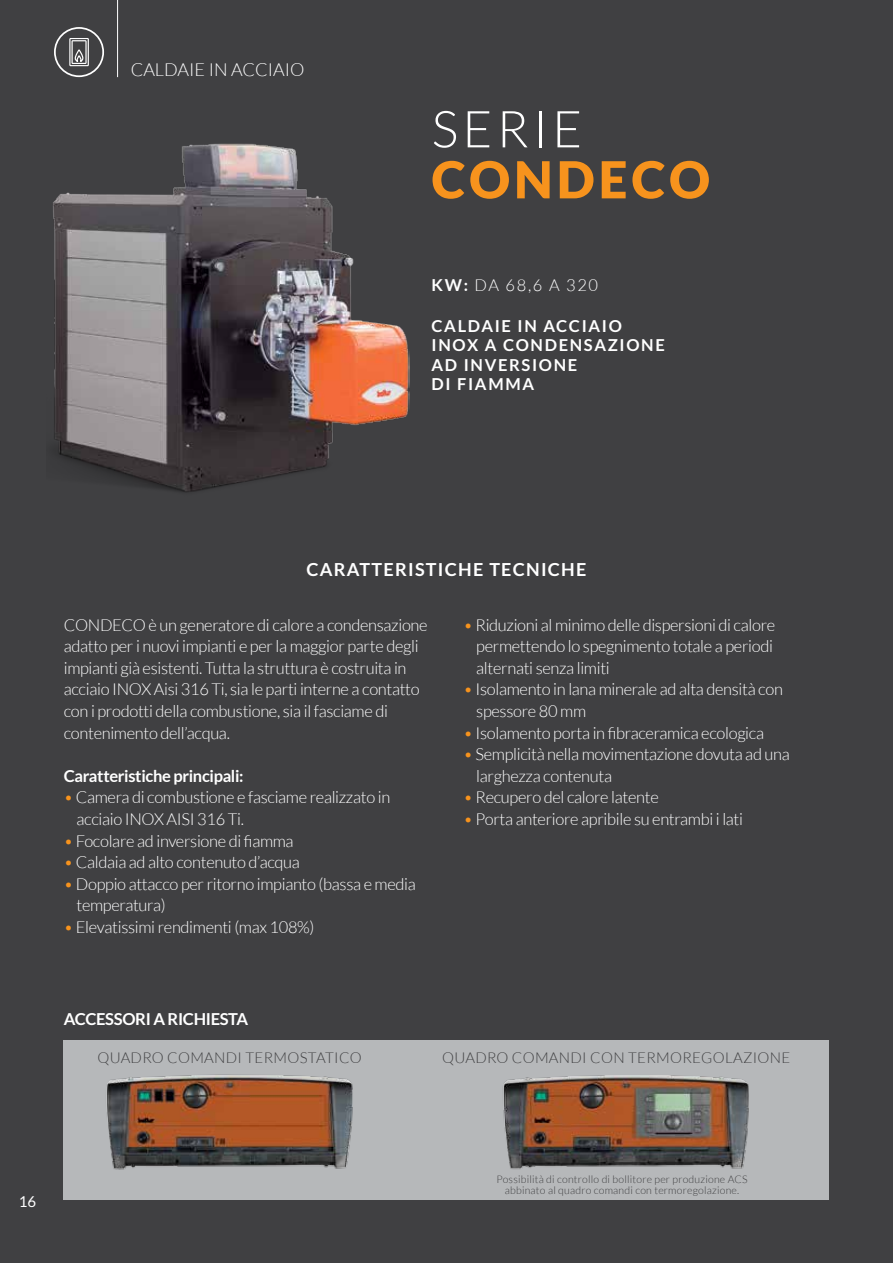
<style>
.page{position:relative;width:893px;height:1263px;background:#404042}
.page>*{position:absolute;margin:0;border:0;box-sizing:border-box;transform-origin:0 0}
.t1{font:900 51px "Lato";letter-spacing:.08em;color:#f7931d}
.t2{font:300 51px "Lato";letter-spacing:.08em;color:#fff}
.t3{font:700 18px "Lato";letter-spacing:.07em;color:#fff}
.t4{font:300 18px "Lato";color:#fff}
.t5{font:300 16.5px/21.6px "Lato";letter-spacing:-.02em;color:#fff}
.t6{font:700 16.5px/19.5px "Lato";letter-spacing:.085em;color:#fff}
.t7{font:700 16.5px "Lato";letter-spacing:-.02em;color:#fff}
.t8{font:300 15px "Lato";letter-spacing:.02em;color:#404042}
.t9{font:15px "Lato";color:#fff}
.t10{font:300 10.5px/10.5px "Lato";letter-spacing:.02em;color:#404042;text-align:center}
.s1{font-weight:700}
.s2{color:#f7931d}
</style>
<div class="page">
<img style="left:53px;top:143px;width:356px;height:350px">
<hr style="left:117px;top:0;width:1px;height:77px;background:#fff">
<svg style="left:54px;top:27px;width:50px;height:50px"></svg>
<div style="left:64px;top:1041px;width:765px;height:159px;background:#b6b8ba"></div>
<img style="left:107px;top:1074px;width:246px;height:96px">
<img style="left:503px;top:1075px;width:246px;height:94px">
<p class="t4" style="left:131px;top:60px;width:175px">CALDAIE IN ACCIAIO</p>
<h1 class="t2" style="left:432px;top:102px;width:152px">SERIE</h1>
<h1 class="t1" style="left:432px;top:150px;width:280px">CONDECO</h1>
<p class="t5" style="left:432px;top:274px;width:168px"><span class="s1">KW:</span> DA 68,6 A 320</p>
<p class="t6" style="left:432px;top:316px;width:235px">CALDAIE IN ACCIAIO<br>INOX A CONDENSAZIONE<br>AD INVERSIONE<br>DI FIAMMA</p>
<p class="t3" style="left:306px;top:559px;width:281px">CARATTERISTICHE TECNICHE</p>
<p class="t5" style="left:64px;top:614px;width:365px">CONDECO è un generatore di calore a condensazione adatto per i nuovi impianti e per la maggior parte degli impianti già esistenti. Tutta la struttura è costruita in acciaio INOX Aisi 316 Ti, sia le parti interne a contatto con i prodotti della combustione, sia il fasciame di contenimento dell’acqua.</p>
<p class="t7" style="left:64px;top:766px;width:181px">Caratteristiche principali:</p>
<p class="t5" style="left:77px;top:787px;width:315px;text-indent:-13px"><span class="s2">•</span> Camera di combustione e fasciame realizzato in acciaio INOX AISI 316 Ti.</p>
<p class="t5" style="left:64px;top:830px;width:231px"><span class="s2">•</span> Focolare ad inversione di fiamma</p>
<p class="t5" style="left:64px;top:852px;width:238px"><span class="s2">•</span> Caldaia ad alto contenuto d’acqua</p>
<p class="t5" style="left:77px;top:873px;width:341px;text-indent:-13px"><span class="s2">•</span> Doppio attacco per ritorno impianto (bassa e media temperatura)</p>
<p class="t5" style="left:64px;top:916px;width:252px"><span class="s2">•</span> Elevatissimi rendimenti (max 108%)</p>
<p class="t5" style="left:476px;top:614px;width:301px;text-indent:-13px"><span class="s2">•</span> Riduzioni al minimo delle dispersioni di calore permettendo lo spegnimento totale a periodi alternati senza limiti</p>
<p class="t5" style="left:476px;top:679px;width:308px;text-indent:-13px"><span class="s2">•</span> Isolamento in lana minerale ad alta densità con spessore 80 mm</p>
<p class="t5" style="left:463px;top:722px;width:302px"><span class="s2">•</span> Isolamento porta in fibraceramica ecologica</p>
<p class="t5" style="left:476px;top:744px;width:315px;text-indent:-13px"><span class="s2">•</span> Semplicità nella movimentazione dovuta ad una larghezza contenuta</p>
<p class="t5" style="left:463px;top:787px;width:197px"><span class="s2">•</span> Recupero del calore latente</p>
<p class="t5" style="left:463px;top:808px;width:281px"><span class="s2">•</span> Porta anteriore apribile su entrambi i lati</p>
<p class="t7" style="left:64px;top:1010px;width:186px">ACCESSORI A RICHIESTA</p>
<p class="t8" style="left:98px;top:1050px;width:266px">QUADRO COMANDI TERMOSTATICO</p>
<p class="t8" style="left:442px;top:1050px;width:350px">QUADRO COMANDI CON TERMOREGOLAZIONE</p>
<p class="t9" style="left:19px;top:1193px;width:19px">16</p>
<p class="t10" style="left:496px;top:1174px;width:253px">Possibilità di controllo di bollitore per produzione ACS abbinato al quadro comandi con termoregolazione.</p>
</div>
